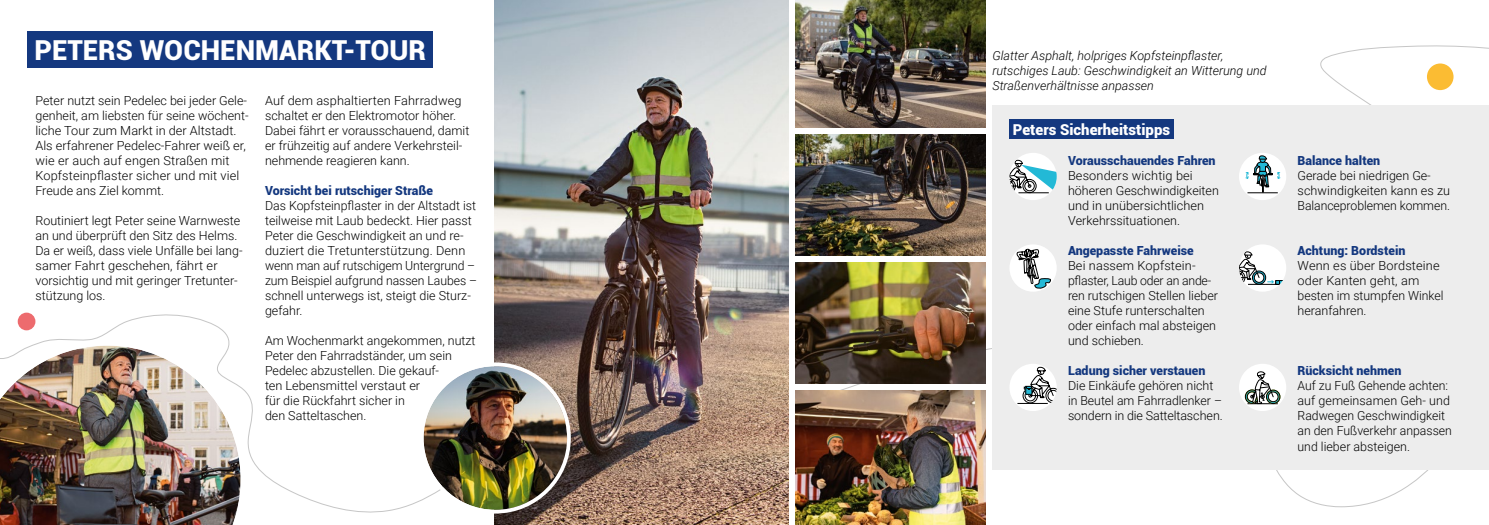
<style>
.page{position:relative;width:1489px;height:525px;background:#fff}
.page>*{position:absolute;margin:0;border:0;box-sizing:border-box;transform-origin:0 0}
.t1{font:900 27.5px "Roboto";color:#fff}
.t2{font:900 15px "Roboto";color:#fff}
.t3{font:300 12.5px/15px "Roboto";color:#000}
.t4{font:900 12.5px "Roboto";color:#14387f}
.t5{font:italic 300 12.5px/15px "Roboto";color:#000}
</style>
<div class="page">
<svg style="left:816px;top:43px;width:672px;height:464px"></svg>
<div style="left:992px;top:105px;width:496px;height:364px;background:#ededed"></div>
<div style="left:1009px;top:153px;width:47px;height:47px;background:#fff;border-radius:50%"></div>
<svg style="left:1009px;top:159px;width:47px;height:34px"></svg>
<img style="left:494px;top:0;width:294px;height:524px">
<svg style="left:0;top:515px;width:236px;height:9px;background:#553b36"></svg>
<img style="left:0;top:314px;width:447px;height:201px">
<div style="left:18px;top:312px;width:17px;height:18px;background:#ed6b6e;border-radius:50%"></div>
<img style="left:795px;top:0;width:190px;height:128px">
<img style="left:795px;top:135px;width:190px;height:120px">
<img style="left:795px;top:262px;width:190px;height:121px">
<img style="left:795px;top:390px;width:190px;height:134px">
<div style="left:1009px;top:363px;width:47px;height:48px;background:#fff;border-radius:50%"></div>
<hr style="left:1017px;top:403px;width:30px;height:1px;background:#000">
<svg style="left:1022px;top:366px;width:34px;height:37px"></svg>
<div style="left:1009px;top:244px;width:47px;height:47px;background:#fff;border-radius:50%"></div>
<svg style="left:1016px;top:244px;width:35px;height:45px"></svg>
<div style="left:1238px;top:363px;width:48px;height:48px;background:#fff;border-radius:50%"></div>
<svg style="left:1244px;top:371px;width:36px;height:33px"></svg>
<div style="left:1265px;top:389px;width:15px;height:14px;border:1px solid #000;border-radius:50%"></div>
<div style="left:1238px;top:153px;width:48px;height:47px;background:#fff;border-radius:50%"></div>
<hr style="left:1247px;top:192px;width:30px;height:1px;background:#000">
<svg style="left:1245px;top:155px;width:35px;height:37px"></svg>
<div style="left:1238px;top:244px;width:48px;height:47px;background:#fff;border-radius:50%"></div>
<div style="left:1251px;top:270px;width:14px;height:14px;border:1px solid #000;border-radius:50%"></div>
<hr style="left:1247px;top:284px;width:31px;height:1px;background:#000">
<div style="left:1253px;top:272px;width:10px;height:10px;border:1px solid #000;border-radius:50%"></div>
<svg style="left:1238px;top:251px;width:21px;height:33px"></svg>
<svg style="left:1267px;top:280px;width:16px;height:4px"></svg>
<div style="left:1009px;top:119px;width:164px;height:20px;background:#14387f"></div>
<div style="left:27px;top:31px;width:406px;height:36px;background:#14387f"></div>
<div style="left:1426px;top:63px;width:27px;height:27px;background:#fbbc33;border-radius:50%"></div>
<img style="left:423px;top:366px;width:144px;height:143px;border-radius:72px">
<div style="left:420px;top:362px;width:151px;height:151px;border:4px solid #fff;border-radius:50%"></div>
<h2 class="t1" style="left:35px;top:31px;width:393px">PETERS WOCHENMARKT-TOUR</h2>
<p class="t3" style="left:35px;top:93px;width:215px">Peter nutzt sein Pedelec bei jeder Gele&shy;genheit, am liebsten für seine wöchent&shy;liche Tour zum Markt in der Altstadt.<br>Als erfahrener Pedelec-Fahrer weiß er, wie er auch auf engen Straßen mit Kopfsteinpflaster sicher und mit viel Freude ans Ziel kommt.</p>
<p class="t3" style="left:35px;top:213px;width:209px">Routiniert legt Peter seine Warnweste an und überprüft den Sitz des Helms.<br>Da er weiß, dass viele Unfälle bei lang&shy;samer Fahrt geschehen, fährt er vorsichtig und mit geringer Tretunter&shy;stützung los.</p>
<p class="t3" style="left:265px;top:93px;width:206px">Auf dem asphaltierten Fahrradweg schaltet er den Elektromotor höher.<br>Dabei fährt er vorausschauend, damit er frühzeitig auf andere Verkehrsteil&shy;nehmende reagieren kann.</p>
<p class="t4" style="left:265px;top:182px;width:170px">Vorsicht bei rutschiger Straße</p>
<p class="t3" style="left:265px;top:198px;width:213px">Das Kopfsteinpflaster in der Altstadt ist teilweise mit Laub bedeckt. Hier passt Peter die Geschwindigkeit an und re&shy;duziert die Tretunterstützung. Denn wenn man auf rutschigem Untergrund – zum Beispiel aufgrund nassen Laubes – schnell unterwegs ist, steigt die Sturz&shy;gefahr.</p>
<p class="t3" style="left:265px;top:333px;width:212px">Am Wochenmarkt angekommen, nutzt<br>Peter den Fahrradständer, um sein<br>Pedelec abzustellen. Die gekauf-<br>ten Lebensmittel verstaut er<br>für die Rückfahrt sicher in<br>den Satteltaschen.</p>
<p class="t5" style="left:992px;top:48px;width:276px">Glatter Asphalt, holpriges Kopfsteinpflaster, rutschiges Laub: Geschwindigkeit an Witterung und<br>Straßenverhältnisse anpassen</p>
<h3 class="t2" style="left:1012px;top:119px;width:159px">Peters Sicherheitstipps</h3>
<p class="t4" style="left:1067px;top:152px;width:149px">Vorausschauendes Fahren</p>
<p class="t3" style="left:1067px;top:168px;width:152px">Besonders wichtig bei höheren Geschwindigkeiten und in unübersichtlichen<br>Verkehrssituationen.</p>
<p class="t4" style="left:1067px;top:242px;width:127px">Angepasste Fahrweise</p>
<p class="t3" style="left:1067px;top:258px;width:151px">Bei nassem Kopfstein&shy;pflaster, Laub oder an ande&shy;ren rutschigen Stellen lieber eine Stufe runterschalten oder einfach mal absteigen und schieben.</p>
<p class="t4" style="left:1067px;top:362px;width:139px">Ladung sicher verstauen</p>
<p class="t3" style="left:1067px;top:378px;width:156px">Die Einkäufe gehören nicht in Beutel am Fahrradlenker – sondern in die Satteltaschen.</p>
<p class="t4" style="left:1297px;top:152px;width:84px">Balance halten</p>
<p class="t3" style="left:1297px;top:168px;width:154px">Gerade bei niedrigen Ge&shy;schwindigkeiten kann es zu<br>Balanceproblemen kommen.</p>
<p class="t4" style="left:1297px;top:242px;width:109px">Achtung: Bordstein</p>
<p class="t3" style="left:1297px;top:258px;width:147px">Wenn es über Bordsteine oder Kanten geht, am besten im stumpfen Winkel heranfahren.</p>
<p class="t4" style="left:1297px;top:362px;width:105px">Rücksicht nehmen</p>
<p class="t3" style="left:1297px;top:378px;width:156px">Auf zu Fuß Gehende achten: auf gemeinsamen Geh- und<br>Radwegen Geschwindigkeit an den Fußverkehr anpassen und lieber absteigen.</p>
</div>
